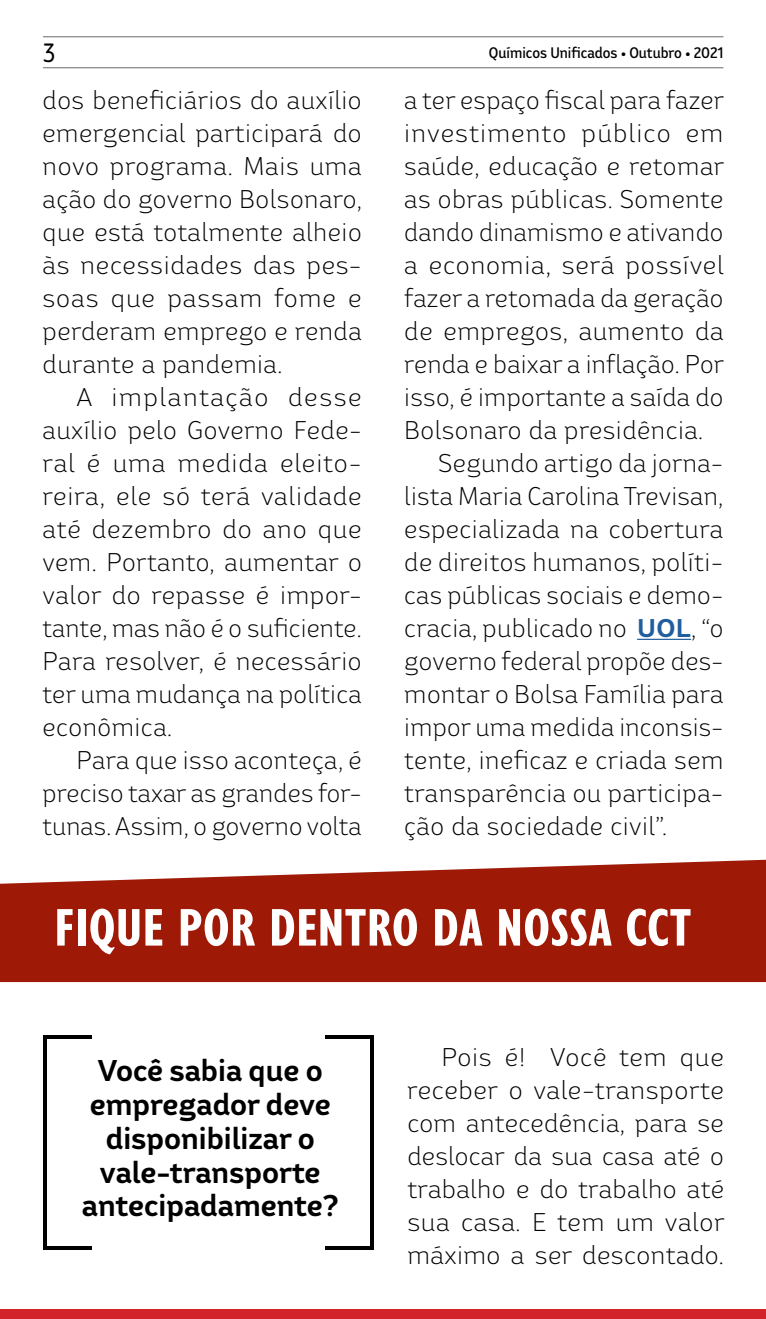
<style>
.page{position:relative;width:766px;height:1319px;background:#fff}
.page>*{position:absolute;margin:0;border:0;box-sizing:border-box;transform-origin:0 0}
.t1{font:700 condensed 54.6px "Gill Sans Nova";letter-spacing:.005em;color:#fff}
.t2{font:700 28.2px/33.6px "Bw Helder W2";color:#000;text-align:center}
.t3{font:26.1px "Blogger Sans";color:#000}
.t4{font:300 24px/33px "Bw Helder W2";letter-spacing:.015em;color:#000;text-align:justify}
.t5{font:300 24px "Bw Helder W2";letter-spacing:.045em;color:#000}
.t6{font:500 14.4px "Bw Helder W1";color:#000}
.s1{font-family:"Bw Helder W3";font-weight:700;color:#215e9e}
</style>
<div class="page">
<hr style="left:43px;top:36px;width:680px;height:1px;background:#808285">
<hr style="left:43px;top:67px;width:680px;height:1px;background:#808285">
<div style="left:0;top:1308px;width:765px;height:10px;background:#d2232a"></div>
<hr style="left:637px;top:638px;width:54px;height:2px;background:#215e9e">
<svg style="left:0;top:859px;width:765px;height:122px;background:#a83120"></svg>
<hr style="left:43px;top:1035px;width:3px;height:214px;background:#000">
<hr style="left:43px;top:1035px;width:48px;height:3px;background:#000">
<svg style="left:46px;top:1245px;width:45px;height:4px"></svg>
<hr style="left:370px;top:1035px;width:3px;height:214px;background:#000">
<hr style="left:325px;top:1035px;width:48px;height:3px;background:#000">
<svg style="left:325px;top:1246px;width:45px;height:3px"></svg>
<p class="t3" style="left:43px;top:38px;width:15px">3</p>
<p class="t6" style="left:489px;top:44px;width:236px">Químicos Unificados • Outubro • 2021</p>
<p class="t4" style="left:43px;top:83px;width:320px">dos beneficiários do auxílio emergencial participará do novo programa. Mais uma ação do governo Bolsonaro, que está totalmente alheio às necessidades das pes&shy;soas que passam fome e perderam emprego e renda durante a pandemia.</p>
<p class="t4" style="left:43px;top:380px;width:320px;text-indent:34px">A implantação desse auxílio pelo Governo Fede&shy;ral é uma medida eleito&shy;reira, ele só terá validade até dezembro do ano que vem. Portanto, aumentar o valor do repasse é impor&shy;tante, mas não é o suficiente.<br>Para resolver, é necessário ter uma mudança na política econômica.</p>
<p class="t4" style="left:43px;top:743px;width:320px;text-indent:34px">Para que isso aconteça, é preciso taxar as grandes for&shy;tunas. Assim, o governo volta</p>
<p class="t4" style="left:404px;top:83px;width:321px">a ter espaço fiscal para fazer</p>
<p class="t5" style="left:404px;top:118px;width:320px">investimento público em</p>
<p class="t4" style="left:404px;top:149px;width:321px">saúde, educação e retomar</p>
<p class="t4" style="left:404px;top:182px;width:320px">as obras públicas. Somente</p>
<p class="t4" style="left:404px;top:215px;width:320px">dando dinamismo e ativando</p>
<p class="t4" style="left:404px;top:248px;width:321px">a economia, será possível</p>
<p class="t4" style="left:404px;top:281px;width:320px">fazer a retomada da geração</p>
<p class="t4" style="left:404px;top:314px;width:321px">de empregos, aumento da</p>
<p class="t4" style="left:404px;top:347px;width:321px">renda e baixar a inflação. Por</p>
<p class="t4" style="left:404px;top:380px;width:320px">isso, é importante a saída do</p>
<p class="t4" style="left:404px;top:413px;width:300px">Bolsonaro da presidência.</p>
<p class="t4" style="left:438px;top:446px;width:286px">Segundo artigo da jorna-</p>
<p class="t4" style="left:404px;top:479px;width:320px">lista Maria Carolina Trevisan,</p>
<p class="t4" style="left:404px;top:512px;width:320px">especializada na cobertura</p>
<p class="t4" style="left:404px;top:545px;width:320px">de direitos humanos, políti-</p>
<p class="t4" style="left:404px;top:578px;width:320px">cas públicas sociais e demo-</p>
<p class="t4" style="left:404px;top:611px;width:320px">cracia, publicado no <span class="s1">UOL</span>, “o</p>
<p class="t4" style="left:404px;top:644px;width:320px">governo federal propõe des-</p>
<p class="t4" style="left:404px;top:677px;width:321px">montar o Bolsa Família para</p>
<p class="t4" style="left:404px;top:710px;width:320px">impor uma medida inconsis-</p>
<p class="t4" style="left:404px;top:743px;width:320px">tente, ineficaz e criada sem</p>
<p class="t4" style="left:404px;top:776px;width:320px">transparência ou participa-</p>
<p class="t4" style="left:404px;top:809px;width:264px">ção da sociedade civil”.</p>
<h1 class="t1" style="left:54px;top:890px;width:638px">FIQUE POR DENTRO DA NOSSA CCT</h1>
<p class="t2" style="left:82px;top:1053px;width:258px">Você sabia que o empregador deve disponibilizar o vale-transporte antecipadamente?</p>
<p class="t4" style="left:407px;top:1040px;width:318px;text-indent:34px">Pois é! Você tem que receber o vale-transporte com antecedência, para se deslocar da sua casa até o trabalho e do trabalho até sua casa. E tem um valor máximo a ser descontado.</p>
</div>
